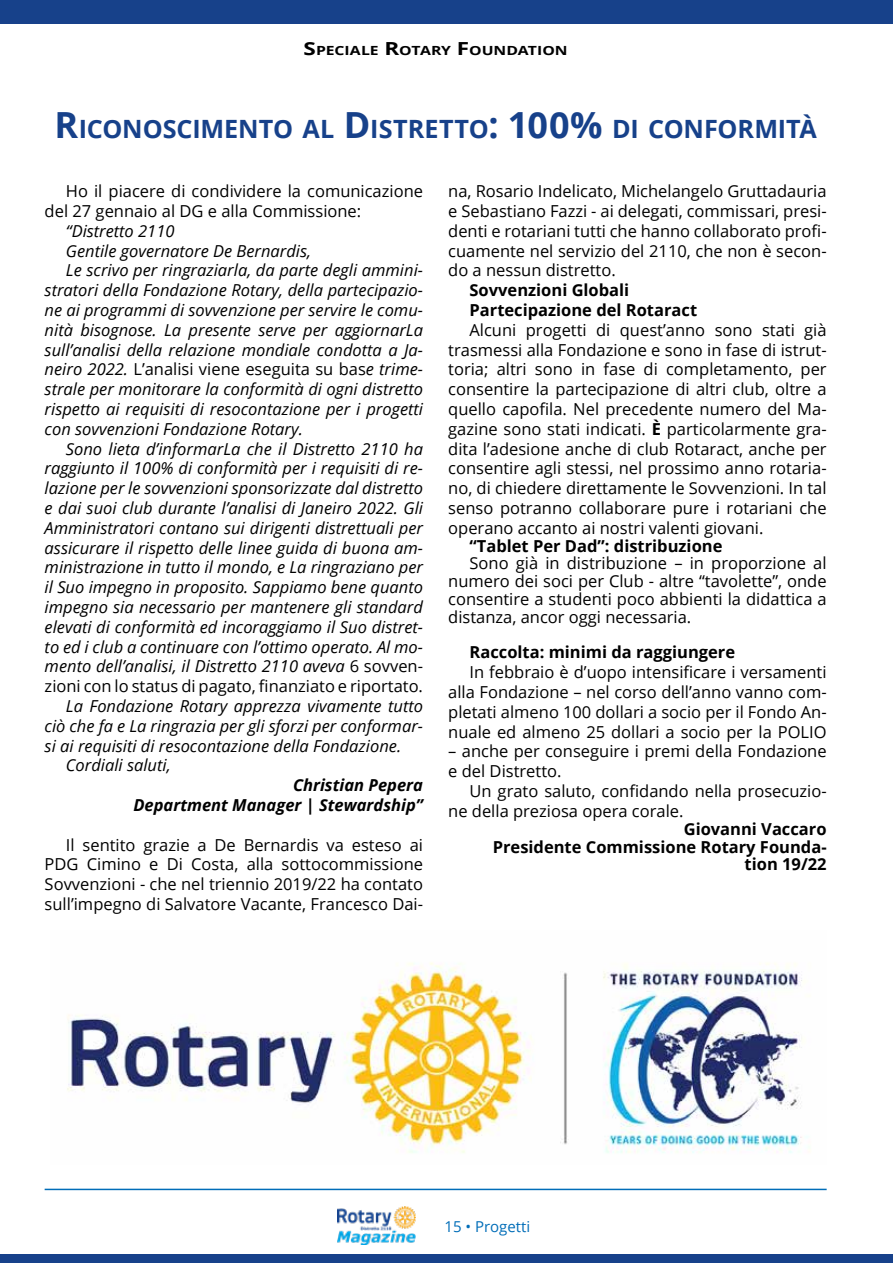
<style>
.page{position:relative;width:893px;height:1263px;background:#fff}
.page>*{position:absolute;margin:0;border:0;box-sizing:border-box;transform-origin:0 0}
.t1{font:700 25.2px "Open Sans";letter-spacing:-.005em;color:#17418a}
.t2{font:16.5px/19.8px "Open Sans";color:#000;text-align:justify}
.t3{font:italic 16.5px "Open Sans";color:#000}
.t4{font:700 16.5px/17.9px "Open Sans";color:#000}
.t5{font:italic 700 16.5px/19.8px "Open Sans";color:#000;text-align:right}
.t6{font:15px "Open Sans";color:#006db8}
.t7{font:700 12.6px "Open Sans";color:#000;scale:1.25 1}
.s1{font-size:18px}
.s2{font-size:36px}
.s3{font-style:italic}
.s4{font-style:normal}
.s5{font-weight:700}
</style>
<div class="page">
<img style="left:337px;top:1206px;width:79px;height:39px">
<hr style="left:45px;top:1189px;width:782px;height:1px;background:#006db8">
<div style="left:0;top:1254px;width:893px;height:9px;background:#17418a"></div>
<div style="left:0;top:0;width:893px;height:23px;background:#17418a"></div>
<img style="left:67px;top:962px;width:741px;height:191px">
<p class="t7" style="left:304px;top:42px;width:213px"><span class="s1">S</span>PECIALE <span class="s1">R</span>OTARY <span class="s1">F</span>OUNDATION</p>
<h1 class="t1" style="left:54px;top:111px;width:764px"><span class="s2">R</span>ICONOSCIM ENTO AL <span class="s2">D</span> ISTRETTO<span class="s2">: 100%</span> DI CONFORM ITÀ</h1>
<p class="t2" style="left:45px;top:181px;width:380px;text-indent:21px">Ho il piacere di condividere la comunicazione del 27 gennaio al DG e alla Commissione:</p>
<p class="t3" style="left:66px;top:219px;width:110px">“Distretto 2110</p>
<p class="t3" style="left:66px;top:239px;width:247px">Gentile governatore De Bernardis,</p>
<p class="t3" style="left:66px;top:259px;width:359px">Le scrivo per ringraziarla, da parte degli ammini-</p>
<p class="t3" style="left:45px;top:279px;width:380px">stratori della Fondazione Rotary, della partecipazio-</p>
<p class="t3" style="left:45px;top:299px;width:380px">ne ai programmi di sovvenzione per servire le comu-</p>
<p class="t3" style="left:45px;top:318px;width:380px">nità bisognose. La presente serve per aggiornarLa</p>
<p class="t3" style="left:45px;top:338px;width:380px">sull’analisi della relazione mondiale condotta a Ja-</p>
<p class="t2" style="left:45px;top:359px;width:380px"><span class="s3">neiro 2022.</span> L’analisi viene eseguita su bas<span class="s3">e trime-</span></p>
<p class="t3" style="left:45px;top:378px;width:380px">strale per monitorare la conformità di ogni distretto</p>
<p class="t3" style="left:45px;top:398px;width:380px">rispetto ai requisiti di resocontazione per i progetti</p>
<p class="t3" style="left:45px;top:417px;width:260px">con sovvenzioni Fondazione Rotary.</p>
<p class="t3" style="left:66px;top:437px;width:359px">Sono lieta d’informarLa che il Distretto 2110 ha</p>
<p class="t3" style="left:45px;top:457px;width:380px">raggiunto il 100% di conformità per i requisiti di re-</p>
<p class="t3" style="left:45px;top:477px;width:380px">lazione per le sovvenzioni sponsorizzate dal distretto</p>
<p class="t3" style="left:45px;top:497px;width:380px">e dai suoi club durante l’analisi di Janeiro 2022. Gli</p>
<p class="t3" style="left:45px;top:516px;width:380px">Amministratori contano sui dirigenti distrettuali per</p>
<p class="t3" style="left:45px;top:536px;width:380px">assicurare il rispetto delle linee guida di buona am-</p>
<p class="t3" style="left:45px;top:556px;width:380px">ministrazione in tutto il mondo, e La ringraziano per</p>
<p class="t3" style="left:45px;top:576px;width:380px">il Suo impegno in proposito. Sappiamo bene quanto</p>
<p class="t3" style="left:45px;top:596px;width:380px">impegno sia necessario per mantenere gli standard</p>
<p class="t3" style="left:45px;top:615px;width:380px">elevati di conformità ed incoraggiamo il Suo distret-</p>
<p class="t3" style="left:45px;top:635px;width:380px">to ed i club a continuare con l’ottimo operato. Al mo-</p>
<p class="t3" style="left:45px;top:655px;width:380px">mento dell’analisi, il Distretto 2110 aveva <span class="s4">6 sovven-</span></p>
<p class="t2" style="left:45px;top:676px;width:380px">zioni con lo status di pagato, finanziato e riportato.</p>
<p class="t3" style="left:66px;top:695px;width:359px">La Fondazione Rotary apprezza vivamente tutto</p>
<p class="t3" style="left:45px;top:714px;width:380px">ciò che fa e La ringrazia per gli sforzi per conformar-</p>
<p class="t3" style="left:45px;top:734px;width:358px">si ai requisiti di resocontazione della Fondazione.</p>
<p class="t3" style="left:66px;top:754px;width:106px">Cordiali saluti,</p>
<p class="t5" style="left:133px;top:775px;width:291px">Christian Pepera<br>Department Manager | Stewardship”</p>
<p class="t2" style="left:45px;top:834px;width:380px;text-indent:21px">Il sentito grazie a De Bernardis va esteso ai PDG Cimino e Di Costa, alla sottocommissione Sovvenzioni - che nel triennio 2019/22 ha contato sull’impegno di Salvatore Vacante, Francesco Dai-</p>
<p class="t2" style="left:448px;top:181px;width:380px">na, Rosario Indelicato, Michelangelo Gruttadauria e Sebastiano Fazzi - ai delegati, commissari, presi&shy;denti e rotariani tutti che hanno collaborato profi&shy;cuamente nel servizio del 2110, che non è secon&shy;do a nessun distretto.</p>
<p class="t4" style="left:469px;top:280px;width:229px;line-height:19.8px">Sovvenzioni Globali<br>Partecipazione del Rotaract</p>
<p class="t2" style="left:448px;top:319px;width:380px;text-indent:21px">Alcuni progetti di quest’anno sono stati già trasmessi alla Fondazione e sono in fase di istrut&shy;toria; altri sono in fase di completamento, per consentire la partecipazione di altri club, oltre a quello capofila. Nel precedente numero del Ma&shy;gazine sono stati indicati. <span class="s5">È</span> particolarmente gra&shy;dita l’adesione anche di club Rotaract, anche per consentire agli stessi, nel prossimo anno rotaria&shy;no, di chiedere direttamente le Sovvenzioni. In tal senso potranno collaborare pure i rotariani che operano accanto ai nostri valenti giovani.</p>
<p class="t4" style="left:469px;top:536px;width:254px">“Tablet Per Dad”: distribuzione</p>
<p class="t2" style="left:448px;top:554px;width:380px;line-height:17.9px;text-indent:21px">Sono già in distribuzione – in proporzione al numero dei soci per Club - altre “tavolette”, onde consentire a studenti poco abbienti la didattica a distanza, ancor oggi necessaria.</p>
<p class="t4" style="left:469px;top:643px;width:267px">Raccolta: minimi da raggiungere</p>
<p class="t2" style="left:448px;top:662px;width:380px;text-indent:21px">In febbraio è d’uopo intensificare i versamenti alla Fondazione – nel corso dell’anno vanno com&shy;pletati almeno 100 dollari a socio per il Fondo An&shy;nuale ed almeno 25 dollari a socio per la POLIO</p>
<p class="t2" style="left:448px;top:741px;width:380px">– anche per conseguire i premi della Fondazione e del Distretto.</p>
<p class="t2" style="left:448px;top:781px;width:380px;text-indent:21px">Un grato saluto, confidando nella prosecuzio&shy;ne della preziosa opera corale.</p>
<p class="t4" style="left:493px;top:819px;width:335px;text-align:right">Giovanni Vaccaro<br>Presidente Commissione Rotary Founda&shy;tion 19/22</p>
<p class="t6" style="left:444px;top:1216px;width:87px">15 • Progetti</p>
</div>
